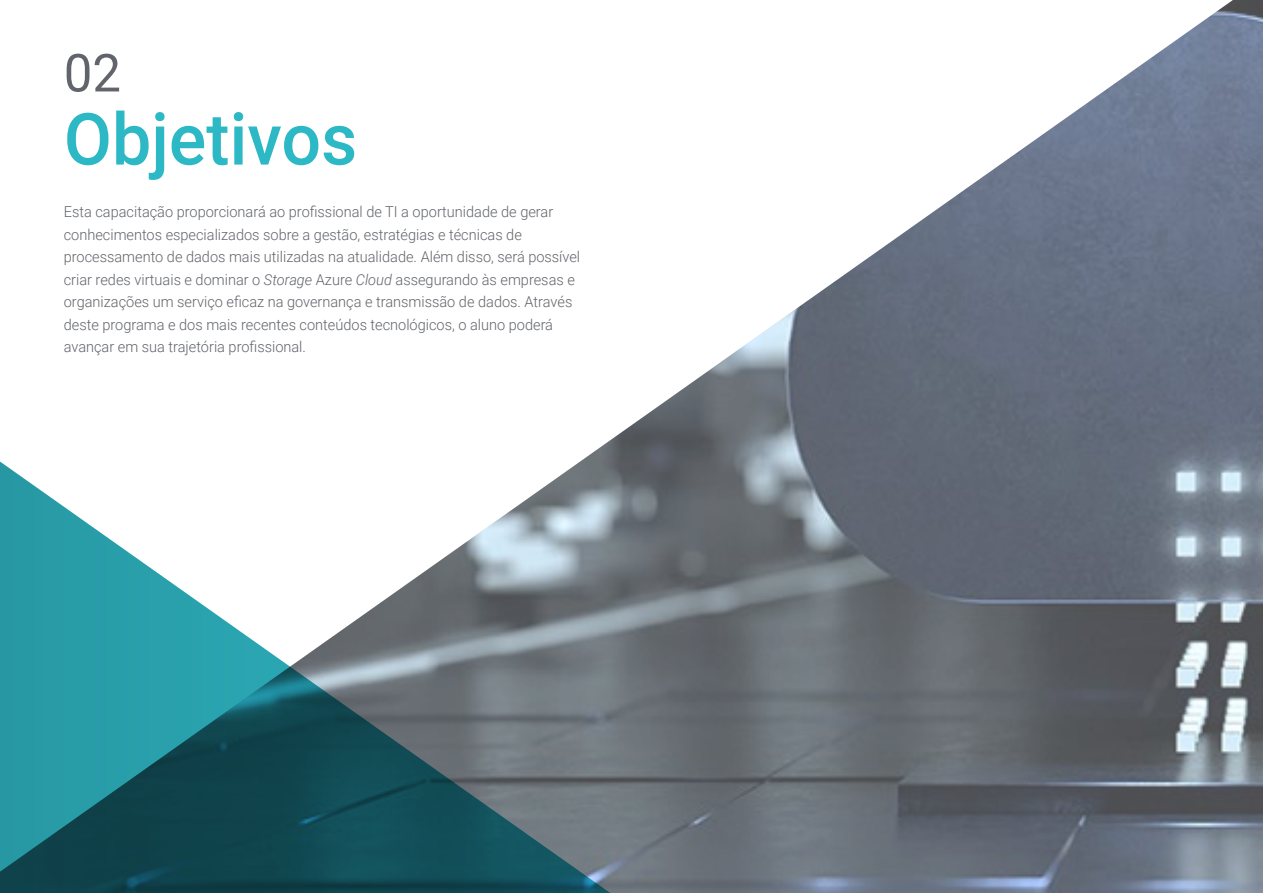
<style>
.page{position:relative;width:1263px;height:893px;background:#fff}
.page>*{position:absolute;margin:0;border:0;box-sizing:border-box;transform-origin:0 0}
.t1{font:500 72px "Roboto";color:#2db8c5}
.t2{font:52.5px "Roboto";color:#61646a}
.t3{font:300 15px/22.5px "Roboto";color:#61646a}
.s1{font-style:italic}
</style>
<div class="page">
<img style="left:602px;top:0;width:661px;height:893px">
<svg style="left:0;top:446px;width:640px;height:447px"></svg>
<h2 class="t2" style="left:64px;top:36px;width:59px">02</h2>
<h1 class="t1" style="left:64px;top:89px;width:295px">Objetivos</h1>
<p class="t3" style="left:64px;top:200px;width:518px">Esta capacitação proporcionará ao profissional de TI a oportunidade de gerar conhecimentos especializados sobre a gestão, estratégias e técnicas de processamento de dados mais utilizadas na atualidade. Além disso, será possível criar redes virtuais e dominar o <span class="s1">Storage</span> Azure <span class="s1">Cloud</span> assegurando às empresas e organizações um serviço eficaz na governança e transmissão de dados. Através deste programa e dos mais recentes conteúdos tecnológicos, o aluno poderá avançar em sua trajetória profissional.</p>
</div>
